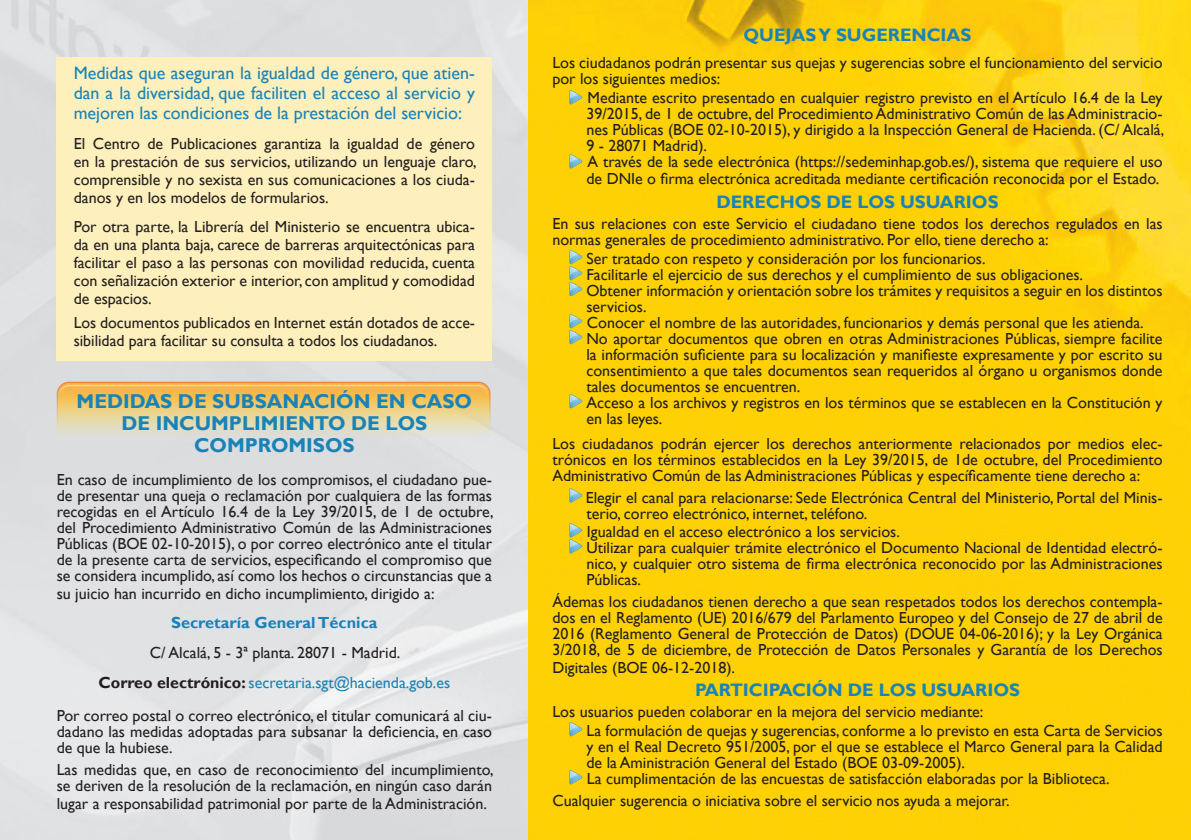
<style>
.page{position:relative;width:1191px;height:840px;background:#fff}
.page>*{position:absolute;margin:0;border:0;box-sizing:border-box;transform-origin:0 0}
.LADILLO_azul{font:700 20px "Gill Sans";color:#1983b8}
.TXT_comun{font:18px/20px "Gill Sans";color:#1983b8;text-align:justify}
.LADILLO_azul-2{font:700 18px "Gill Sans";color:#1983b8}
.TXT_comun-2{font:16px/16px "Gill Sans";color:#231f20;text-align:justify}
.LADILLO_azul-3{font:16px/16px "Gill Sans";color:#231f20;text-align:justify}
.LADILLO_azul-4{font:16px "Gill Sans";color:#1983b8}
.LADILLO_azul-5{font:700 16px "Gill Sans";color:#1983b8}
.s1{font-weight:700;color:#231f20}
</style>
<div class="page">
<div style="left:0;top:0;width:529px;height:839px;background:#e0e1e2"></div>
<img style="left:529px;top:0;width:662px;height:839px">
<svg style="left:569px;top:90px;width:13px;height:14px"></svg>
<svg style="left:569px;top:154px;width:13px;height:14px"></svg>
<svg style="left:569px;top:314px;width:13px;height:30px"></svg>
<svg style="left:569px;top:394px;width:13px;height:14px"></svg>
<svg style="left:569px;top:488px;width:13px;height:14px"></svg>
<svg style="left:569px;top:523px;width:13px;height:30px"></svg>
<svg style="left:569px;top:721px;width:13px;height:14px"></svg>
<svg style="left:569px;top:769px;width:13px;height:14px"></svg>
<div style="left:57px;top:57px;width:435px;height:303px;background:#fef0bc"></div>
<img style="left:57px;top:381px;width:433px;height:59px">
<img style="left:60px;top:384px;width:427px;height:11px">
<svg style="left:569px;top:250px;width:13px;height:46px"></svg>
<p class="TXT_comun" style="left:74px;top:63px;width:403px">Medidas que aseguran la igualdad de género, que atien&shy;dan a la diversidad, que faciliten el acceso al servicio y mejoren las condiciones de la prestación del servicio:</p>
<p class="TXT_comun-2" style="left:74px;top:134px;width:404px;line-height:18px">El Centro de Publicaciones garantiza la igualdad de género en la prestación de sus servicios, utilizando un lenguaje claro, comprensible y no sexista en sus comunicaciones a los ciuda&shy;danos y en los modelos de formularios.</p>
<p class="TXT_comun-2" style="left:74px;top:218px;width:403px;line-height:18px">Por otra parte, la Librería del Ministerio se encuentra ubica&shy;da en una planta baja, carece de barreras arquitectónicas para facilitar el paso a las personas con movilidad reducida, cuenta con señalización exterior e interior, con amplitud y comodidad de espacios.</p>
<p class="TXT_comun-2" style="left:74px;top:313px;width:403px;line-height:18px">Los documentos publicados en Internet están dotados de acce&shy;sibilidad para facilitar su consulta a todos los ciudadanos.</p>
<p class="LADILLO_azul" style="left:77px;top:388px;width:397px">MEDIDAS DE SUBSANACIÓN EN CASO</p>
<p class="LADILLO_azul" style="left:121px;top:410px;width:307px">DE INCUMPLIMIENTO DE LOS</p>
<p class="LADILLO_azul" style="left:194px;top:432px;width:162px">COMPROMISOS</p>
<p class="LADILLO_azul-3" style="left:57px;top:471px;width:438px">En caso de incumplimiento de los compromisos, el ciudadano pue&shy;de presentar una queja o reclamación por cualquiera de las formas recogidas en el Artículo 16.4 de la Ley 39/2015, de 1 de octubre, del Procedimiento Administrativo Común de las Administraciones Públicas (BOE 02-10-2015), o por correo electrónico ante el titular de la presente carta de servicios, especificando el compromiso que se considera incumplido, así como los hechos o circunstancias que a</p>
<p class="LADILLO_azul-3" style="left:57px;top:585px;width:379px">su juicio han incurrido en dicho incumplimiento, dirigido a:</p>
<p class="LADILLO_azul-5" style="left:171px;top:613px;width:208px">Secretaría General Técnica</p>
<p class="LADILLO_azul-3" style="left:150px;top:644px;width:252px">C/ Alcalá, 5 - 3ª planta. 28071 - Madrid.</p>
<p class="LADILLO_azul-4" style="left:99px;top:672px;width:353px"><span class="s1">Correo electrónico:</span> secretaria.sgt@hacienda.gob.es</p>
<p class="TXT_comun-2" style="left:57px;top:707px;width:437px">Por correo postal o correo electrónico, el titular comunicará al ciu&shy;dadano las medidas adoptadas para subsanar la deficiencia, en caso de que la hubiese.</p>
<p class="TXT_comun-2" style="left:57px;top:761px;width:438px">Las medidas que, en caso de reconocimiento del incumplimiento, se deriven de la resolución de la reclamación, en ningún caso darán</p>
<p class="TXT_comun-2" style="left:57px;top:795px;width:432px">lugar a responsabilidad patrimonial por parte de la Administración.</p>
<p class="LADILLO_azul-2" style="left:743px;top:24px;width:229px">QUEJAS Y SUGERENCIAS</p>
<p class="TXT_comun-2" style="left:552px;top:55px;width:612px">Los ciudadanos podrán presentar sus quejas y sugerencias sobre el funcionamiento del servicio por los siguientes medios:</p>
<p class="TXT_comun-2" style="left:586px;top:90px;width:579px">Mediante escrito presentado en cualquier registro previsto en el Artículo 16.4 de la Ley 39/2015, de 1 de octubre, del Procedimiento Administrativo Común de las Administracio&shy;nes Públicas (BOE 02-10-2015), y dirigido a la Inspección General de Hacienda. (C/ Alcalá, 9 - 28071 Madrid).</p>
<p class="TXT_comun-2" style="left:586px;top:153px;width:578px;line-height:17.4px">A través de la sede electrónica (https://sedeminhap.gob.es/), sistema que requiere el uso de DNIe o firma electrónica acreditada mediante certificación reconocida por el Estado.</p>
<p class="LADILLO_azul-2" style="left:716px;top:190px;width:284px">DERECHOS DE LOS USUARIOS</p>
<p class="TXT_comun-2" style="left:552px;top:216px;width:612px">En sus relaciones con este Servicio el ciudadano tiene todos los derechos regulados en las normas generales de procedimiento administrativo. Por ello, tiene derecho a:</p>
<p class="TXT_comun-2" style="left:586px;top:251px;width:401px">Ser tratado con respeto y consideración por los funcionarios.</p>
<p class="TXT_comun-2" style="left:586px;top:267px;width:498px">Facilitarle el ejercicio de sus derechos y el cumplimiento de sus obligaciones.</p>
<p class="TXT_comun-2" style="left:586px;top:283px;width:577px">Obtener información y orientación sobre los trámites y requisitos a seguir en los distintos servicios.</p>
<p class="TXT_comun-2" style="left:587px;top:315px;width:558px">Conocer el nombre de las autoridades, funcionarios y demás personal que les atienda.</p>
<p class="TXT_comun-2" style="left:586px;top:331px;width:578px">No aportar documentos que obren en otras Administraciones Públicas, siempre facilite la información suficiente para su localización y manifieste expresamente y por escrito su consentimiento a que tales documentos sean requeridos al órgano u organismos donde tales documentos se encuentren.</p>
<p class="TXT_comun-2" style="left:586px;top:395px;width:578px">Acceso a los archivos y registros en los términos que se establecen en la Constitución y en las leyes.</p>
<p class="TXT_comun-2" style="left:552px;top:435px;width:612px">Los ciudadanos podrán ejercer los derechos anteriormente relacionados por medios elec&shy;trónicos en los términos establecidos en la Ley 39/2015, de 1de octubre, del Procedimiento Administrativo Común de las Administraciones Públicas y específicamente tiene derecho a:</p>
<p class="TXT_comun-2" style="left:586px;top:489px;width:578px">Elegir el canal para relacionarse: Sede Electrónica Central del Ministerio, Portal del Minis&shy;terio, correo electrónico, internet, teléfono.</p>
<p class="TXT_comun-2" style="left:587px;top:524px;width:314px">Igualdad en el acceso electrónico a los servicios.</p>
<p class="TXT_comun-2" style="left:586px;top:540px;width:578px">Utilizar para cualquier trámite electrónico el Documento Nacional de Identidad electró&shy;nico, y cualquier otro sistema de firma electrónica reconocido por las Administraciones Públicas.</p>
<p class="TXT_comun-2" style="left:552px;top:593px;width:612px">Ádemas los ciudadanos tienen derecho a que sean respetados todos los derechos contempla&shy;dos en el Reglamento (UE) 2016/679 del Parlamento Europeo y del Consejo de 27 de abril de 2016 (Reglamento General de Protección de Datos) (DOUE 04-06-2016); y la Ley Orgánica 3/2018, de 5 de diciembre, de Protección de Datos Personales y Garantía de los Derechos Digitales (BOE 06-12-2018).</p>
<p class="LADILLO_azul-2" style="left:695px;top:678px;width:326px">PARTICIPACIÓN DE LOS USUARIOS</p>
<p class="TXT_comun-2" style="left:552px;top:704px;width:432px">Los usuarios pueden colaborar en la mejora del servicio mediante:</p>
<p class="TXT_comun-2" style="left:586px;top:722px;width:578px">La formulación de quejas y sugerencias, conforme a lo previsto en esta Carta de Servicios y en el Real Decreto 951/2005, por el que se establece el Marco General para la Calidad de la Aministración General del Estado (BOE 03-09-2005).</p>
<p class="TXT_comun-2" style="left:587px;top:770px;width:524px">La cumplimentación de las encuestas de satisfacción elaboradas por la Biblioteca.</p>
<p class="TXT_comun-2" style="left:552px;top:792px;width:459px">Cualquier sugerencia o iniciativa sobre el servicio nos ayuda a mejorar.</p>
</div>
